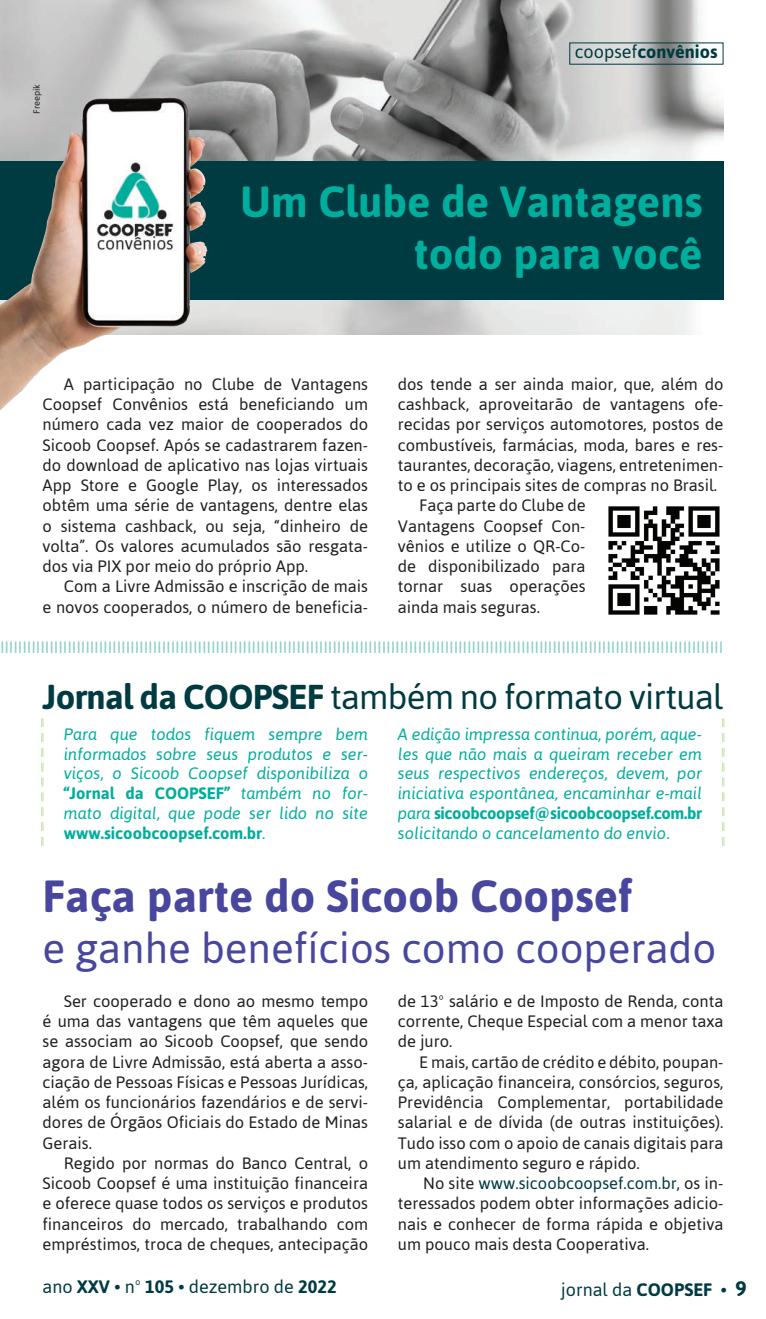
<style>
.page{position:relative;width:766px;height:1319px;background:#fff}
.page>*{position:absolute;margin:0;border:0;box-sizing:border-box;transform-origin:0 0}
.t1{font:700 45px "Asap";color:#48479d}
.t2{font:700 43.5px/52.2px "Asap";color:#00ae9d;text-align:right}
.t3{font:42px "Asap";color:#48479d}
.t4{font:34.5px "Asap";letter-spacing:-.02em;color:#003b42}
.t5{font:18px "Asap";color:#003b42}
.t6{font:700 18px "Asap";color:#003b42}
.t7{font:16.5px/20.2px "Asap";color:#231f20;text-align:justify}
.t8{font:italic 16.5px/19.8px "Asap";color:#00ae9d;text-align:justify}
.t9{font:16.5px "Asap";letter-spacing:-.01em;color:#89d0c8}
.t10{font:9px "Asap";color:#231f20}
.s1{font-weight:400}
.s2{font-weight:700}
.s3{font-weight:700;font-style:normal}
.s4{color:#003b42}
.s5{font-weight:700;font-size:21px}
</style>
<div class="page">
<img style="left:0;top:0;width:723px;height:334px">
<div style="left:0;top:162px;width:723px;height:138px;background:#003b42"></div>
<img style="left:0;top:98px;width:207px;height:312px">
<img style="left:608px;top:506px;width:112px;height:109px">
<svg style="left:41px;top:718px;width:3px;height:127px"></svg>
<svg style="left:722px;top:718px;width:2px;height:127px"></svg>
<p class="t10" style="left:31px;top:114px;width:31px;rotate:-90deg">Freepik</p>
<p class="t6" style="left:574px;top:41px;width:144px"><span class="s1">coopsef</span>convênios</p>
<h2 class="t2" style="left:240px;top:175px;width:464px">Um Clube de Vantagens todo para você</h2>
<p class="t7" style="left:43px;top:374px;width:327px;text-indent:21px">A participação no Clube de Vantagens Coopsef Convênios está beneficiando um número cada vez maior de cooperados do Sicoob Coopsef. Após se cadastrarem fazen&shy;do download de aplicativo nas lojas virtuais App Store e Google Play, os interessados obtêm uma série de vantagens, dentre elas o sistema cashback, ou seja, “dinheiro de volta”. Os valores acumulados são resgata&shy;dos via PIX por meio do próprio App.</p>
<p class="t7" style="left:43px;top:576px;width:327px;text-align:right">Com a Livre Admissão e inscrição de mais<br>e novos cooperados, o número de beneficia-</p>
<p class="t7" style="left:398px;top:373px;width:327px">dos tende a ser ainda maior, que, além do</p>
<p class="t7" style="left:398px;top:394px;width:327px">cashback, aproveitarão de vantagens ofe-</p>
<p class="t7" style="left:398px;top:414px;width:327px">recidas por serviços automotores, postos de</p>
<p class="t7" style="left:398px;top:434px;width:327px">combustíveis, farmácias, moda, bares e res-</p>
<p class="t7" style="left:398px;top:454px;width:327px">taurantes, decoração, viagens, entretenimen-</p>
<p class="t7" style="left:398px;top:475px;width:321px">to e os principais sites de compras no Brasil.</p>
<p class="t7" style="left:419px;top:495px;width:168px">Faça parte do Clube de</p>
<p class="t7" style="left:398px;top:515px;width:189px">Vantagens Coopsef Con-</p>
<p class="t7" style="left:398px;top:535px;width:189px">vênios e utilize o QR-Co-</p>
<p class="t7" style="left:398px;top:556px;width:189px">de disponibilizado para</p>
<p class="t7" style="left:398px;top:576px;width:189px">tornar suas operações</p>
<p class="t7" style="left:398px;top:596px;width:143px">ainda mais seguras.</p>
<p class="t9" style="left:0;top:637px;width:724px">IIIIIIIIIIIIIIIIIIIIIIIIIIIIIIIIIIIIIIIIIIIIIIIIIIIIIIIIIIIIIIIIIIIIIIIIIIIIIIIIIIIIIIIIIIIIIIIIIIIIIIIIIIIIIIIIIIIIIIIIIIIIIIIIIIIIIIIIIIIIIIIIIIIIIIIIIIIIIIIII</p>
<h3 class="t4" style="left:43px;top:676px;width:682px"><span class="s2">Jornal da COOPSEF</span> também no formato virtual</h3>
<p class="t8" style="left:64px;top:723px;width:306px">Para que todos fiquem sempre bem informados sobre seus produtos e ser&shy;viços, o Sicoob Coopsef disponibiliza o <span class="s3">“Jornal da COOPSEF”</span> também no for&shy;mato digital, que pode ser lido no site <span class="s3">www.sicoobcoopsef.com.br</span>.</p>
<p class="t8" style="left:398px;top:723px;width:306px">A edição impressa continua, porém, aque&shy;les que não mais a queiram receber em seus respectivos endereços, devem, por iniciativa espontânea, encaminhar e-mail para <span class="s3">sicoobcoopsef@sicoobcoopsef.com.br </span>solicitando o cancelamento do envio.</p>
<h1 class="t1" style="left:43px;top:870px;width:591px">Faça parte do Sicoob Coopsef</h1>
<h3 class="t3" style="left:43px;top:923px;width:675px">e ganhe benefícios como cooperado</h3>
<p class="t7" style="left:43px;top:990px;width:327px;text-indent:21px">Ser cooperado e dono ao mesmo tempo é uma das vantagens que têm aqueles que se associam ao Sicoob Coopsef, que sendo agora de Livre Admissão, está aberta a asso&shy;ciação de Pessoas Físicas e Pessoas Jurídicas, além os funcionários fazendários e de servi&shy;dores de Órgãos Oficiais do Estado de Minas Gerais.</p>
<p class="t7" style="left:43px;top:1152px;width:327px;text-indent:21px">Regido por normas do Banco Central, o Sicoob Coopsef é uma instituição financeira e oferece quase todos os serviços e produtos financeiros do mercado, trabalhando com empréstimos, troca de cheques, antecipação</p>
<p class="t7" style="left:398px;top:990px;width:327px">de 13º salário e de Imposto de Renda, conta corrente, Cheque Especial com a menor taxa de juro.</p>
<p class="t7" style="left:398px;top:1051px;width:327px;text-indent:21px">E mais, cartão de crédito e débito, poupan&shy;ça, aplicação financeira, consórcios, seguros, Previdência Complementar, portabilidade salarial e de dívida (de outras instituições).<br>Tudo isso com o apoio de canais digitais para um atendimento seguro e rápido.</p>
<p class="t7" style="left:398px;top:1172px;width:327px;text-indent:25px">No site <span class="s4">www.sicoobcoopsef.com.br</span>, os in&shy;teressados podem obter informações adicio&shy;nais e conhecer de forma rápida e objetiva um pouco mais desta Cooperativa.</p>
<p class="t5" style="left:43px;top:1276px;width:295px">ano <span class="s2">XXV •</span> nº <span class="s2">105 •</span> dezembro de <span class="s2">2022</span></p>
<p class="t5" style="left:560px;top:1278px;width:187px">jornal da <span class="s2">COOPSEF •</span> <span class="s5">9</span></p>
</div>
